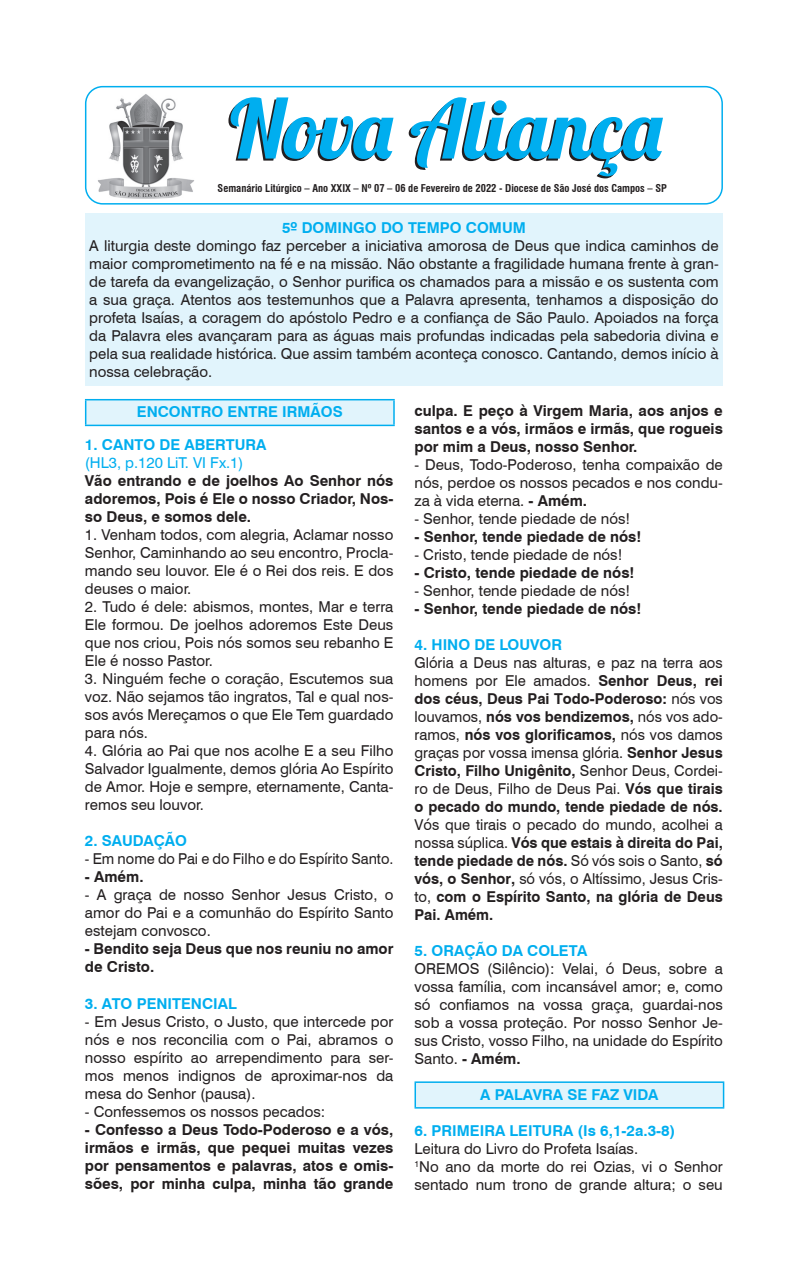
<style>
.page{position:relative;width:808px;height:1276px;background:#fff}
.page>*{position:absolute;margin:0;border:0;box-sizing:border-box;transform-origin:0 0}
.t1{font:81.6px "Lobster 1.4";color:#00aeef}
.t2{font:15px/18px "Swiss 721 BT";color:#231f20;text-align:justify}
.t3{font:700 15px/18px "Swiss 721 BT";color:#231f20;text-align:justify}
.t4{font:700 15px "Swiss 721 BT";color:#00aeef}
.t5{font:15px "Swiss 721 BT";color:#00aeef}
.t6{font:700 condensed 10.5px "Swiss 721 BT";color:#231f20}
.s1{font-weight:700}
.s2{font-weight:400}
</style>
<div class="page">
<div style="left:85px;top:86px;width:638px;height:119px;border:2px solid #00aeef;border-radius:17px"></div>
<img style="left:98px;top:94px;width:96px;height:105px">
<div style="left:85px;top:213px;width:638px;height:173px;background:#e1f4fc"></div>
<div style="left:86px;top:400px;width:308px;height:25px;background:#e1f4fc"></div>
<hr style="left:85px;top:399px;width:310px;height:1px;background:#00aeef">
<svg style="left:85px;top:400px;width:1px;height:25px"></svg>
<hr style="left:393px;top:400px;width:2px;height:25px;background:#00aeef">
<hr style="left:85px;top:425px;width:310px;height:1px;background:#00aeef">
<div style="left:415px;top:1082px;width:308px;height:26px;background:#e1f4fc"></div>
<hr style="left:414px;top:1081px;width:310px;height:2px;background:#00aeef">
<hr style="left:414px;top:1083px;width:2px;height:24px;background:#00aeef">
<svg style="left:723px;top:1083px;width:1px;height:24px"></svg>
<hr style="left:414px;top:1107px;width:310px;height:1px;background:#00aeef">
<h1 class="t1" style="left:230px;top:77px;width:433px">Nova Aliança</h1>
<p class="t6" style="left:218px;top:182px;width:451px">Semanário Litúrgico – Ano XXIX – Nº 07 – 06 de Fevereiro de 2022 - Diocese de São José dos Campos – SP</p>
<p class="t4" style="left:282px;top:219px;width:245px">5º DOMINGO DO TEMPO COMUM</p>
<p class="t2" style="left:89px;top:237px;width:631px">A liturgia deste domingo faz perceber a iniciativa amorosa de Deus que indica caminhos de maior comprometimento na fé e na missão. Não obstante a fragilidade humana frente à gran&shy;de tarefa da evangelização, o Senhor purifica os chamados para a missão e os sustenta com a sua graça. Atentos aos testemunhos que a Palavra apresenta, tenhamos a disposição do profeta Isaías, a coragem do apóstolo Pedro e a confiança de São Paulo. Apoiados na força da Palavra eles avançaram para as águas mais profundas indicadas pela sabedoria divina e pela sua realidade histórica. Que assim também aconteça conosco. Cantando, demos início à nossa celebração.</p>
<p class="t4" style="left:137px;top:403px;width:207px">ENCONTRO ENTRE IRMÃOS</p>
<p class="t4" style="left:85px;top:436px;width:183px">1. CANTO DE ABERTURA</p>
<p class="t5" style="left:85px;top:454px;width:160px">(HL3, p.120 LiT. VI Fx.1)</p>
<p class="t3" style="left:85px;top:472px;width:310px">Vão entrando e de joelhos Ao Senhor nós adoremos, Pois é Ele o nosso Criador, Nos&shy;so Deus, e somos dele.</p>
<p class="t2" style="left:85px;top:526px;width:310px">1. Venham todos, com alegria, Aclamar nosso Senhor, Caminhando ao seu encontro, Procla&shy;mando seu louvor. Ele é o Rei dos reis. E dos deuses o maior.</p>
<p class="t2" style="left:85px;top:598px;width:310px">2. Tudo é dele: abismos, montes, Mar e terra Ele formou. De joelhos adoremos Este Deus que nos criou, Pois nós somos seu rebanho E Ele é nosso Pastor.</p>
<p class="t2" style="left:85px;top:670px;width:310px">3. Ninguém feche o coração, Escutemos sua voz. Não sejamos tão ingratos, Tal e qual nos&shy;sos avós Mereçamos o que Ele Tem guardado para nós.</p>
<p class="t2" style="left:85px;top:742px;width:310px">4. Glória ao Pai que nos acolhe E a seu Filho Salvador Igualmente, demos glória Ao Espírito de Amor. Hoje e sempre, eternamente, Canta&shy;remos seu louvor.</p>
<p class="t4" style="left:85px;top:832px;width:104px">2. SAUDAÇÃO</p>
<p class="t2" style="left:85px;top:850px;width:310px">- Em nome do Pai e do Filho e do Espírito Santo.</p>
<p class="t3" style="left:85px;top:868px;width:60px">- Amém.</p>
<p class="t2" style="left:85px;top:886px;width:310px">- A graça de nosso Senhor Jesus Cristo, o amor do Pai e a comunhão do Espírito Santo estejam convosco.</p>
<p class="t3" style="left:85px;top:940px;width:310px">- Bendito seja Deus que nos reuniu no amor de Cristo.</p>
<p class="t4" style="left:85px;top:994px;width:153px">3. ATO PENITENCIAL</p>
<p class="t2" style="left:85px;top:1012px;width:310px">- Em Jesus Cristo, o Justo, que intercede por nós e nos reconcilia com o Pai, abramos o nosso espírito ao arrependimento para ser&shy;mos menos indignos de aproximar-nos da mesa do Senhor (pausa).</p>
<p class="t2" style="left:85px;top:1102px;width:242px">- Confessemos os nossos pecados:</p>
<p class="t3" style="left:85px;top:1120px;width:310px">- Confesso a Deus Todo-Poderoso e a vós, irmãos e irmãs, que pequei muitas vezes por pensamentos e palavras, atos e omis&shy;sões, por minha culpa, minha tão grande</p>
<p class="t3" style="left:414px;top:401px;width:310px">culpa. E peço à Virgem Maria, aos anjos e santos e a vós, irmãos e irmãs, que rogueis por mim a Deus, nosso Senhor.</p>
<p class="t2" style="left:414px;top:455px;width:310px">- Deus, Todo-Poderoso, tenha compaixão de nós, perdoe os nossos pecados e nos condu&shy;za à vida eterna. <span class="s1">- Amém.</span></p>
<p class="t2" style="left:414px;top:509px;width:217px">- Senhor, tende piedade de nós!</p>
<p class="t3" style="left:414px;top:527px;width:228px">- Senhor, tende piedade de nós!</p>
<p class="t2" style="left:414px;top:545px;width:210px">- Cristo, tende piedade de nós!</p>
<p class="t3" style="left:414px;top:563px;width:221px">- Cristo, tende piedade de nós!</p>
<p class="t2" style="left:414px;top:581px;width:217px">- Senhor, tende piedade de nós!</p>
<p class="t3" style="left:414px;top:599px;width:228px">- Senhor, tende piedade de nós!</p>
<p class="t4" style="left:414px;top:635px;width:149px">4. HINO DE LOUVOR</p>
<p class="t2" style="left:414px;top:653px;width:310px">Glória a Deus nas alturas, e paz na terra aos homens por Ele amados. <span class="s1">Senhor Deus, rei dos céus, Deus Pai Todo-Poderoso:</span> nós vos louvamos, <span class="s1">nós vos bendizemos,</span> nós vos ado&shy;ramos, <span class="s1">nós vos glorificamos,</span> nós vos damos graças por vossa imensa glória. <span class="s1">Senhor Jesus Cristo, Filho Unigênito,</span> Senhor Deus, Cordei&shy;ro de Deus, Filho de Deus Pai. <span class="s1">Vós que tirais o pecado do mundo, tende piedade de nós.</span></p>
<p class="t3" style="left:414px;top:815px;width:310px"><span class="s2">Vós que tirais o pecado do mundo, acolhei a nossa súplica.</span> Vós que estais à direita do Pai, tende piedade de nós. <span class="s2">Só vós sois o Santo,</span> só vós, o Senhor, <span class="s2">só vós, o Altíssimo, Jesus Cris&shy;to,</span> com o Espírito Santo, na glória de Deus Pai. Amém.</p>
<p class="t4" style="left:414px;top:941px;width:174px">5. ORAÇÃO DA COLETA</p>
<p class="t2" style="left:414px;top:959px;width:310px">OREMOS (Silêncio): Velai, ó Deus, sobre a vossa família, com incansável amor; e, como só confiamos na vossa graça, guardai-nos sob a vossa proteção. Por nosso Senhor Je&shy;sus Cristo, vosso Filho, na unidade do Espírito Santo. <span class="s1">- Amém.</span></p>
<p class="t4" style="left:480px;top:1085px;width:180px">A PALAVRA SE FAZ VIDA</p>
<p class="t4" style="left:414px;top:1121px;width:262px">6. PRIMEIRA LEITURA (Is 6,1-2a.3-8)</p>
<p class="t2" style="left:414px;top:1139px;width:310px;text-align:left">Leitura do Livro do Profeta Isaías.<br><sup>1</sup>No ano da morte do rei Ozias, vi o Senhor sentado num trono de grande altura; o seu</p>
</div>
